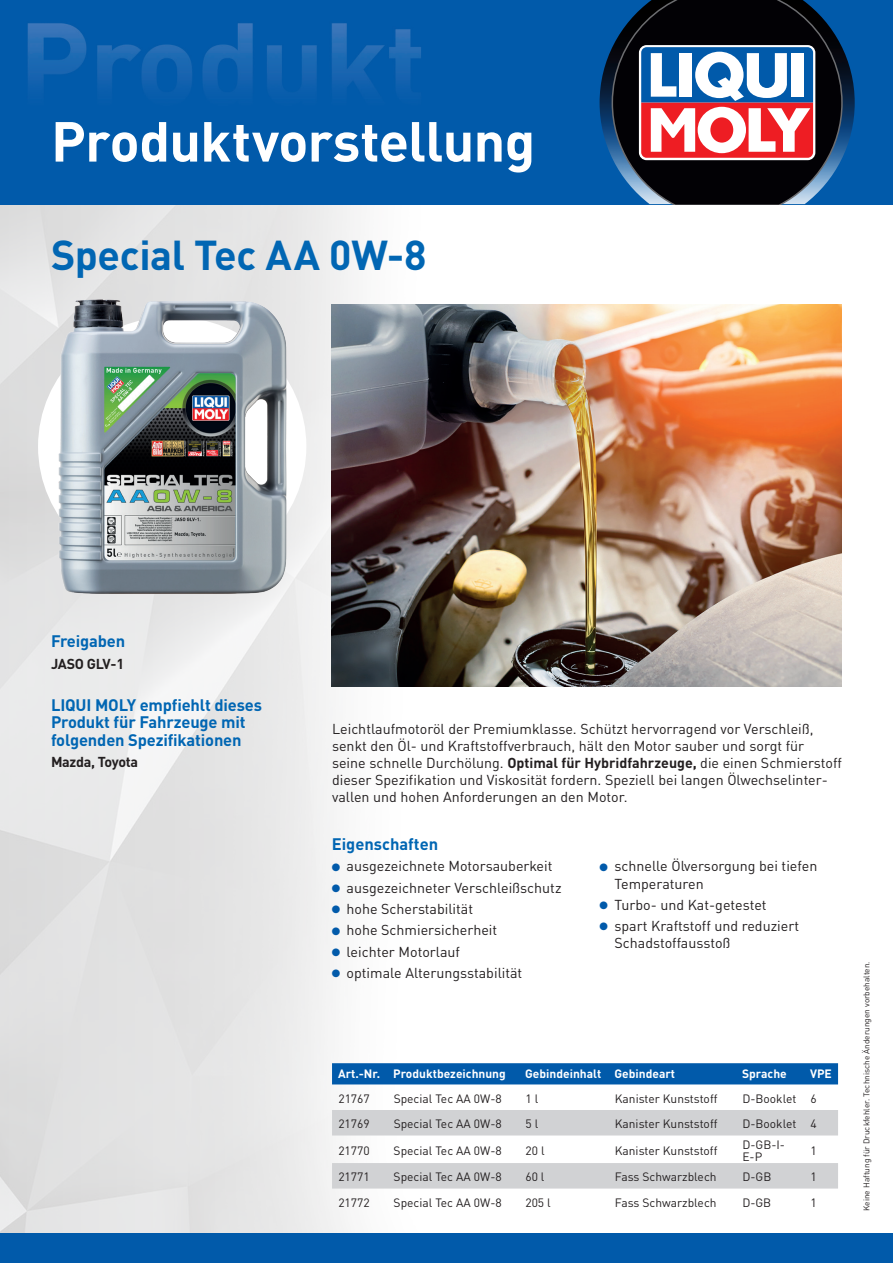
<style>
.page{position:relative;width:893px;height:1263px;background:#fff}
.page>*{position:absolute;margin:0;border:0;box-sizing:border-box;transform-origin:0 0}
.t1{font:700 55.5px "DIN Pro";letter-spacing:-.015em;color:#fff}
.t2{font:700 41.25px "DIN Pro";letter-spacing:-.01em;color:#0166b3}
.t3{font:700 16.5px/17.1px "DIN Pro";letter-spacing:-.01em;color:#0166b3}
.t4{font:14.25px/17.1px "DIN Pro";color:#231f20}
.t5{font:700 14.25px "DIN Pro";letter-spacing:-.02em;color:#231f20}
.t6{font:12px/12px "DIN Pro";color:#231f20}
.t7{font:700 12px "DIN Pro";color:#fff}
.t8{font:8.25px "DIN Pro";color:#231f20}
.s1{font-weight:700}
.s2{color:#015aaa}
</style>
<div class="page">
<img style="left:0;top:204px;width:880px;height:1029px">
<img style="left:0;top:0;width:893px;height:204px">
<img style="left:600px;top:0;width:255px;height:204px">
<svg style="left:611px;top:0;width:232px;height:204px"></svg>
<div style="left:0;top:1233px;width:893px;height:30px;background:#015aaa"></div>
<svg style="left:639px;top:45px;width:176px;height:115px"></svg>
<svg style="left:641px;top:47px;width:172px;height:111px"></svg>
<img style="left:332px;top:304px;width:510px;height:383px">
<div style="left:332px;top:1063px;width:506px;height:21px;background:#015aaa"></div>
<div style="left:332px;top:1110px;width:506px;height:25px;background:#d1d2d4"></div>
<div style="left:332px;top:1163px;width:506px;height:25px;background:#d1d2d4"></div>
<div style="left:38px;top:317px;width:268px;height:259px;background:#fff;border-radius:50%"></div>
<img style="left:59px;top:286px;width:234px;height:324px">
<h1 class="t1" style="left:51px;top:95px;width:486px">Produktvorstellung</h1>
<h2 class="t2" style="left:51px;top:220px;width:377px">Special Tec AA 0W-8</h2>
<p class="t3" style="left:51px;top:631px;width:76px">Freigaben</p>
<p class="t5" style="left:51px;top:652px;width:75px">JASO GLV-1</p>
<p class="t3" style="left:51px;top:695px;width:212px">LIQUI MOLY empfiehlt dieses<br>Produkt für Fahrzeuge mit folgenden Spezifikationen</p>
<p class="t5" style="left:51px;top:750px;width:89px">Mazda, Toyota</p>
<p class="t4" style="left:332px;top:719px;width:511px">Leichtlaufmotoröl der Premiumklasse. Schützt hervorragend vor Verschleiß, senkt den Öl- und Kraftstoffverbrauch, hält den Motor sauber und sorgt für<br>seine schnelle Durchölung. <span class="s1">Optimal für Hybridfahrzeuge,</span> die einen Schmierstoff dieser Spezifikation und Viskosität fordern. Speziell bei langen Ölwechselinter&shy;vallen und hohen Anforderungen an den Motor.</p>
<p class="t3" style="left:332px;top:833px;width:108px">Eigenschaften</p>
<p class="t4" style="left:332px;top:856px;width:222px"><span class="s2">●</span> ausgezeichnete Motorsauberkeit</p>
<p class="t4" style="left:332px;top:878px;width:231px"><span class="s2">●</span> ausgezeichneter Verschleißschutz</p>
<p class="t4" style="left:332px;top:899px;width:143px"><span class="s2">●</span> hohe Scherstabilität</p>
<p class="t4" style="left:332px;top:920px;width:167px"><span class="s2">●</span> hohe Schmiersicherheit</p>
<p class="t4" style="left:332px;top:942px;width:130px"><span class="s2">●</span> leichter Motorlauf</p>
<p class="t4" style="left:332px;top:963px;width:192px"><span class="s2">●</span> optimale Alterungsstabilität</p>
<p class="t4" style="left:614px;top:856px;width:204px;text-indent:-15px"><span class="s2">●</span> schnelle Ölversorgung bei tiefen<br>Temperaturen</p>
<p class="t4" style="left:600px;top:895px;width:169px"><span class="s2">●</span> Turbo- und Kat-getestet</p>
<p class="t4" style="left:614px;top:916px;width:186px;text-indent:-15px"><span class="s2">●</span> spart Kraftstoff und reduziert<br>Schadstoffausstoß</p>
<p class="t7" style="left:338px;top:1064px;width:169px">Art.-Nr. Produktbezeichnung</p>
<p class="t7" style="left:525px;top:1064px;width:151px">Gebindeinhalt Gebindeart</p>
<p class="t7" style="left:742px;top:1064px;width:46px">Sprache</p>
<p class="t7" style="left:810px;top:1064px;width:23px">VPE</p>
<p class="t6" style="left:338px;top:1091px;width:33px">21767</p>
<p class="t6" style="left:394px;top:1091px;width:110px">Special Tec AA 0W-8</p>
<p class="t6" style="left:525px;top:1091px;width:14px">1 l</p>
<p class="t6" style="left:615px;top:1091px;width:104px">Kanister Kunststoff</p>
<p class="t6" style="left:742px;top:1091px;width:76px">D-Booklet 6</p>
<p class="t6" style="left:338px;top:1117px;width:33px">21769</p>
<p class="t6" style="left:394px;top:1117px;width:110px">Special Tec AA 0W-8</p>
<p class="t6" style="left:525px;top:1117px;width:14px">5 l</p>
<p class="t6" style="left:615px;top:1117px;width:104px">Kanister Kunststoff</p>
<p class="t6" style="left:742px;top:1117px;width:76px">D-Booklet 4</p>
<p class="t6" style="left:338px;top:1143px;width:33px">21770</p>
<p class="t6" style="left:394px;top:1143px;width:110px">Special Tec AA 0W-8</p>
<p class="t6" style="left:525px;top:1143px;width:21px">20 l</p>
<p class="t6" style="left:615px;top:1143px;width:104px">Kanister Kunststoff</p>
<p class="t6" style="left:742px;top:1137px;width:44px">D-GB-I-<br>E-P</p>
<p class="t6" style="left:810px;top:1143px;width:8px">1</p>
<p class="t6" style="left:338px;top:1170px;width:33px">21771</p>
<p class="t6" style="left:394px;top:1170px;width:110px">Special Tec AA 0W-8</p>
<p class="t6" style="left:525px;top:1170px;width:21px">60 l</p>
<p class="t6" style="left:615px;top:1170px;width:103px">Fass Schwarzblech</p>
<p class="t6" style="left:742px;top:1170px;width:31px">D-GB</p>
<p class="t6" style="left:810px;top:1170px;width:8px">1</p>
<p class="t6" style="left:338px;top:1195px;width:33px">21772</p>
<p class="t6" style="left:394px;top:1195px;width:110px">Special Tec AA 0W-8</p>
<p class="t6" style="left:525px;top:1195px;width:27px">205 l</p>
<p class="t6" style="left:615px;top:1195px;width:103px">Fass Schwarzblech</p>
<p class="t6" style="left:742px;top:1195px;width:31px">D-GB</p>
<p class="t6" style="left:810px;top:1195px;width:8px">1</p>
<p class="t8" style="left:860px;top:1211px;width:251px;rotate:-90deg">Keine Haftung für Druckfehler. Technische Änderungen vorbehalten.</p>
</div>
